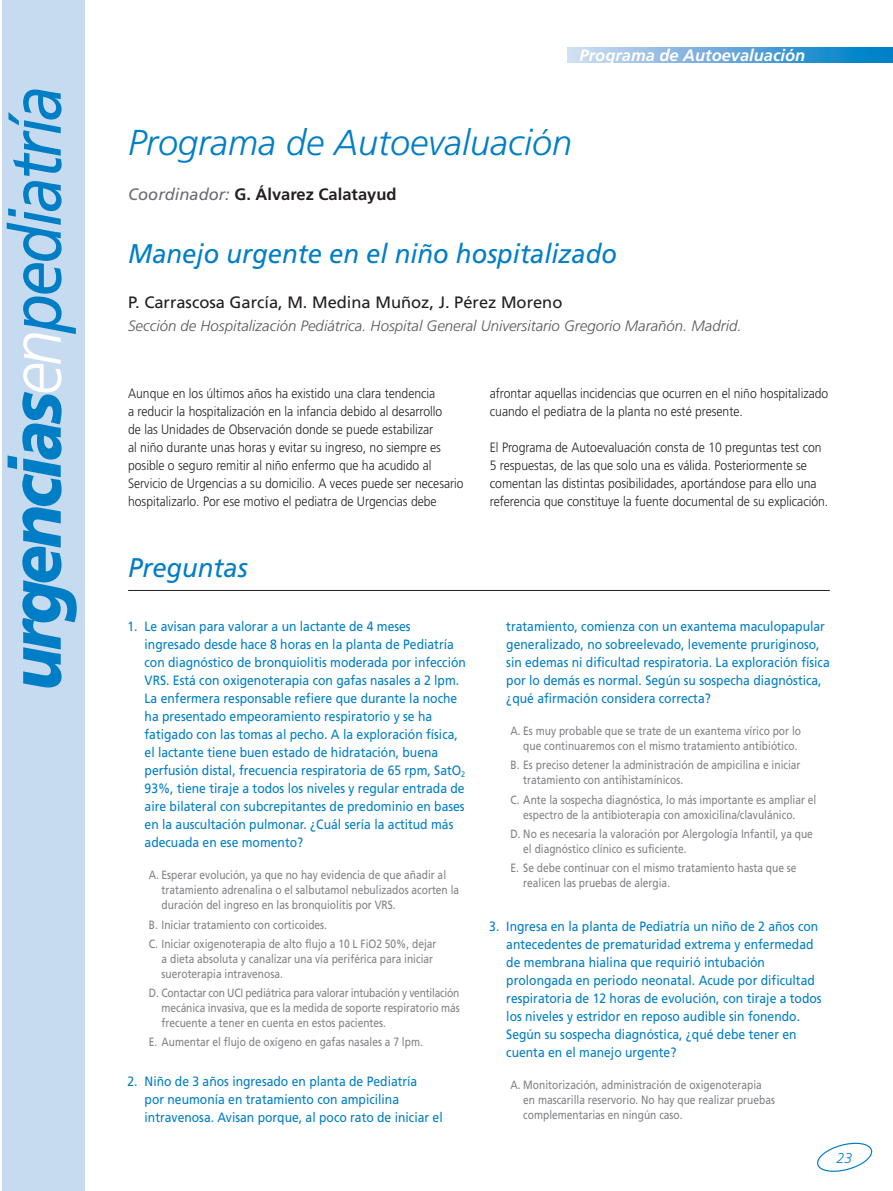
<style>
.page{position:relative;width:893px;height:1191px;background:#fff}
.page>*{position:absolute;margin:0;border:0;box-sizing:border-box;transform-origin:0 0}
.t1{font:italic 900 72px "Frutiger";letter-spacing:-.05em;color:#007ec5;scale:.9 1}
.t2{font:italic 300 36px "Frutiger";color:#007ec5}
.t3{font:italic 27px "Frutiger";color:#007ec5;scale:.95 1}
.t4{font:16.5px "Frutiger";color:#231f20}
.t5{font:700 16.5px "Frutiger";color:#231f20}
.t6{font:italic 700 16.5px "Frutiger";color:#fff}
.t7{font:italic 300 15px "Frutiger";color:#57585a}
.t8{font:italic 300 14.25px "Frutiger";color:#007ec5}
.t9{font:13.5px/18px "Frutiger";color:#007ec5;scale:.9 1}
.t10{font:300 13.5px/18px "Frutiger";color:#231f20;scale:.9 1}
.t11{font:12px/15px "Frutiger";color:#808285;scale:.85 1}
.s1{font-weight:300;color:#fff}
.s2{font-weight:400}
.s3{font-weight:400;font-style:italic;color:#6c6d70}
</style>
<div class="page">
<div style="left:2px;top:0;width:83px;height:1191px;background:#c6daf0"></div>
<svg style="left:567px;top:48px;width:326px;height:15px;background:#64aada"></svg>
<svg style="left:817px;top:1142px;width:56px;height:30px"></svg>
<hr style="left:128px;top:590px;width:702px;height:1px;background:#231f20">
<h1 class="t1" style="left:-7px;top:690px;width:673px;rotate:-90deg">urgencias<span class="s1">en</span><span class="s2">pediatría</span></h1>
<p class="t6" style="left:580px;top:46px;width:227px">Programa de Autoevaluación</p>
<h2 class="t2" style="left:128px;top:122px;width:446px">Programa de Autoevaluación</h2>
<p class="t5" style="left:128px;top:184px;width:270px"><span class="s3">Coordinador:</span> G. Álvarez Calatayud</p>
<h3 class="t3" style="left:128px;top:238px;width:516px">Manejo urgente en el niño hospitalizado</h3>
<p class="t4" style="left:128px;top:292px;width:436px">P. Carrascosa García, M. Medina Muñoz, J. Pérez Moreno</p>
<p class="t7" style="left:128px;top:317px;width:615px">Sección de Hospitalización Pediátrica. Hospital General Universitario Gregorio Marañón. Madrid.</p>
<p class="t10" style="left:128px;top:384px;width:374px">Aunque en los últimos años ha existido una clara tendencia<br>a reducir la hospitalización en la infancia debido al desarrollo<br>de las Unidades de Observación donde se puede estabilizar<br>al niño durante unas horas y evitar su ingreso, no siempre es posible o seguro remitir al niño enfermo que ha acudido al Servicio de Urgencias a su domicilio. A veces puede ser necesario hospitalizarlo. Por ese motivo el pediatra de Urgencias debe</p>
<p class="t10" style="left:490px;top:384px;width:378px">afrontar aquellas incidencias que ocurren en el niño hospitalizado cuando el pediatra de la planta no esté presente.</p>
<p class="t10" style="left:490px;top:438px;width:378px">El Programa de Autoevaluación consta de 10 preguntas test con 5 respuestas, de las que solo una es válida. Posteriormente se comentan las distintas posibilidades, aportándose para ello una referencia que constituye la fuente documental de su explicación.</p>
<h3 class="t3" style="left:128px;top:552px;width:128px">Preguntas</h3>
<p class="t9" style="left:145px;top:617px;width:359px;text-indent:-17px">1. Le avisan para valorar a un lactante de 4 meses ingresado desde hace 8 horas en la planta de Pediatría con diagnóstico de bronquiolitis moderada por infección VRS. Está con oxigenoterapia con gafas nasales a 2 lpm.<br>La enfermera responsable refiere que durante la noche ha presentado empeoramiento respiratorio y se ha fatigado con las tomas al pecho. A la exploración física, el lactante tiene buen estado de hidratación, buena perfusión distal, frecuencia respiratoria de 65 rpm, SatO<sub>2<br></sub>93%, tiene tiraje a todos los niveles y regular entrada de aire bilateral con subcrepitantes de predominio en bases en la auscultación pulmonar. ¿Cuál sería la actitud más adecuada en ese momento?</p>
<p class="t11" style="left:162px;top:867px;width:352px;text-indent:-13px">A. Esperar evolución, ya que no hay evidencia de que añadir al tratamiento adrenalina o el salbutamol nebulizados acorten la duración del ingreso en las bronquiolitis por VRS.</p>
<p class="t11" style="left:149px;top:914px;width:340px;line-height:19.2px">B. Iniciar tratamiento con corticoides.<br>C. Iniciar oxigenoterapia de alto flujo a 10 L FiO2 50%, dejar</p>
<p class="t11" style="left:162px;top:951px;width:321px">a dieta absoluta y canalizar una vía periférica para iniciar sueroterapia intravenosa.</p>
<p class="t11" style="left:162px;top:985px;width:352px;text-align:justify;text-indent:-13px">D. Contactar con UCI pediátrica para valorar intubación y ventilación mecánica invasiva, que es la medida de soporte respiratorio más frecuente a tener en cuenta en estos pacientes.</p>
<p class="t11" style="left:149px;top:1034px;width:324px">E. Aumentar el flujo de oxígeno en gafas nasales a 7 lpm.</p>
<p class="t9" style="left:145px;top:1072px;width:333px;text-indent:-17px">2. Niño de 3 años ingresado en planta de Pediatría<br>por neumonía en tratamiento con ampicilina intravenosa. Avisan porque, al poco rato de iniciar el</p>
<p class="t9" style="left:506px;top:617px;width:361px">tratamiento, comienza con un exantema maculopapular generalizado, no sobreelevado, levemente pruriginoso, sin edemas ni dificultad respiratoria. La exploración física por lo demás es normal. Según su sospecha diagnóstica, ¿qué afirmación considera correcta?</p>
<p class="t11" style="left:511px;top:723px;width:343px;text-align:right">A. Es muy probable que se trate de un exantema vírico por lo que continuaremos con el mismo tratamiento antibiótico.</p>
<p class="t11" style="left:523px;top:758px;width:328px;text-indent:-13px">B. Es preciso detener la administración de ampicilina e iniciar tratamiento con antihistamínicos.</p>
<p class="t11" style="left:523px;top:792px;width:346px;text-indent:-13px">C. Ante la sospecha diagnóstica, lo más importante es ampliar el espectro de la antibioterapia con amoxicilina/clavulánico.</p>
<p class="t11" style="left:523px;top:826px;width:342px;text-indent:-13px">D. No es necesaria la valoración por Alergología Infantil, ya que el diagnóstico clínico es suficiente.</p>
<p class="t11" style="left:523px;top:860px;width:323px;text-indent:-13px">E. Se debe continuar con el mismo tratamiento hasta que se realicen las pruebas de alergia.</p>
<p class="t9" style="left:506px;top:917px;width:352px;text-indent:-17px">3. Ingresa en la planta de Pediatría un niño de 2 años con antecedentes de prematuridad extrema y enfermedad de membrana hialina que requirió intubación prolongada en periodo neonatal. Acude por dificultad respiratoria de 12 horas de evolución, con tiraje a todos los niveles y estridor en reposo audible sin fonendo.<br>Según su sospecha diagnóstica, ¿qué debe tener en cuenta en el manejo urgente?</p>
<p class="t11" style="left:523px;top:1077px;width:298px;text-indent:-13px">A. Monitorización, administración de oxigenoterapia en mascarilla reservorio. No hay que realizar pruebas complementarias en ningún caso.</p>
<p class="t8" style="left:836px;top:1149px;width:17px">23</p>
</div>
